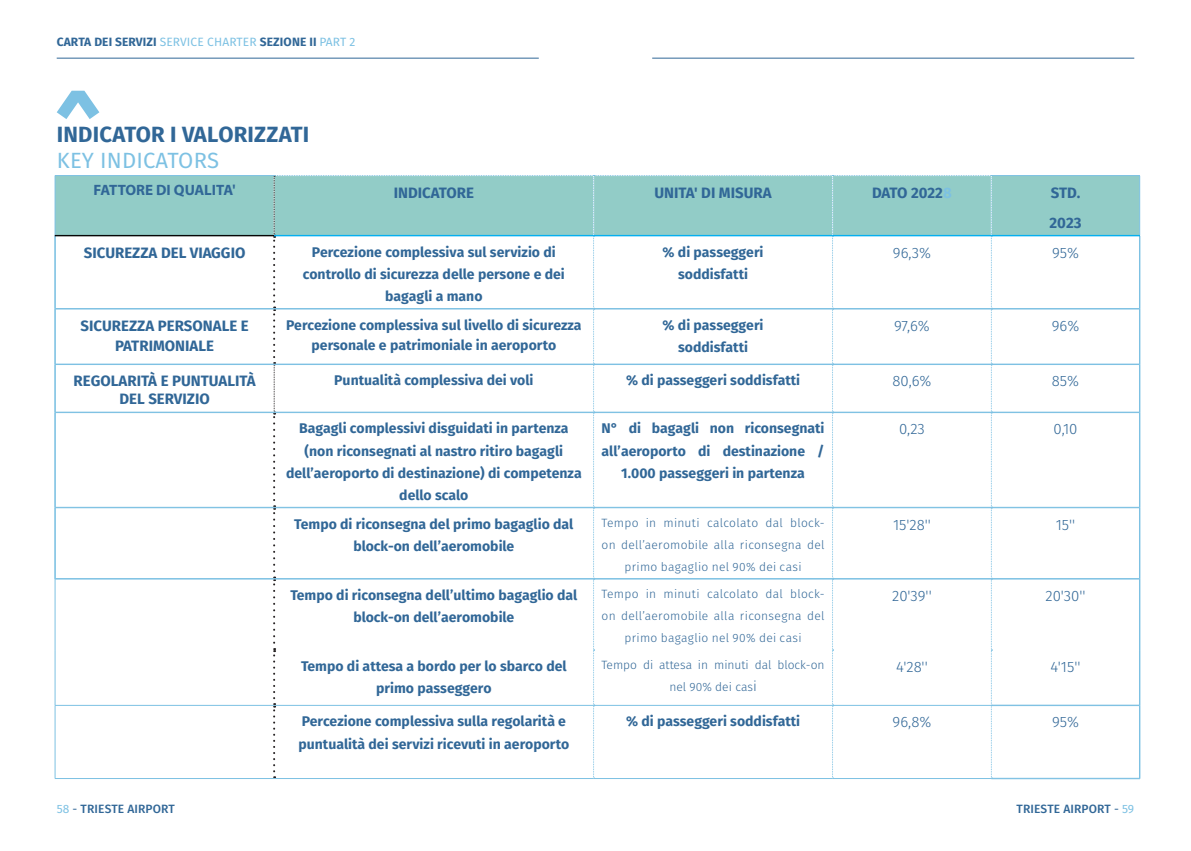
<style>
.page{position:relative;width:1191px;height:851px;background:#fff}
.page>*{position:absolute;margin:0;border:0;box-sizing:border-box;transform-origin:0 0}
.t1{font:700 22px "Fira Sans";letter-spacing:.01em;color:#316797}
.t2{font:22px "Fira Sans";letter-spacing:.01em;color:#7dc1e3}
.t3{font:700 15px/20px "Fira Sans";color:#316797;text-align:center}
.t4{font:300 15px "Fira Sans";color:#316797}
.t5{font:700 15px "Myriad Pro";color:#316797}
.t6{font:700 14px/22px "Fira Sans";color:#316797;text-align:center}
.t7{font:300 12px/22px "Fira Sans";letter-spacing:.02em;color:#316797;text-align:center}
.t8{font:300 12px/22px "Fira Sans";color:#316797;text-align:center}
.t9{font:700 12px "Fira Sans";letter-spacing:.01em;color:#316797}
.t10{font:500 12px "Fira Sans";letter-spacing:.01em;color:#316797}
.s1{font-weight:400;color:#7dc1e3}
.s2{color:#7dc1e3}
.s3{font-size:14px}
.s4{font-weight:400}
</style>
<div class="page">
<hr style="left:652px;top:58px;width:482px;height:1px;background:#316797">
<hr style="left:57px;top:58px;width:482px;height:1px;background:#316797">
<svg style="left:57px;top:91px;width:42px;height:28px"></svg>
<div style="left:56px;top:176px;width:1083px;height:59px;background:#92ccc7"></div>
<hr style="left:55px;top:308px;width:219px;height:1px;background:#7dc1e3">
<hr style="left:991px;top:308px;width:148px;height:1px;background:#7dc1e3">
<hr style="left:55px;top:507px;width:219px;height:1px;background:#7dc1e3">
<hr style="left:991px;top:507px;width:148px;height:1px;background:#7dc1e3">
<hr style="left:55px;top:578px;width:219px;height:1px;background:#7dc1e3">
<hr style="left:991px;top:578px;width:148px;height:1px;background:#7dc1e3">
<hr style="left:991px;top:704px;width:148px;height:1px;background:#7dc1e3">
<hr style="left:991px;top:705px;width:148px;height:1px;background:#7dc1e3">
<hr style="left:991px;top:777px;width:148px;height:1px;background:#7dc1e3">
<hr style="left:991px;top:778px;width:149px;height:1px;background:#7dc1e3">
<hr style="left:55px;top:705px;width:219px;height:1px;background:#7dc1e3">
<hr style="left:55px;top:778px;width:219px;height:1px;background:#7dc1e3">
<hr style="left:274px;top:778px;width:319px;height:1px;background:#7dc1e3">
<hr style="left:593px;top:778px;width:239px;height:1px;background:#7dc1e3">
<hr style="left:832px;top:778px;width:159px;height:1px;background:#7dc1e3">
<hr style="left:55px;top:236px;width:1px;height:72px;background:#7dc1e3">
<hr style="left:55px;top:309px;width:1px;height:55px;background:#7dc1e3">
<hr style="left:55px;top:412px;width:1px;height:95px;background:#7dc1e3">
<hr style="left:55px;top:579px;width:1px;height:71px;background:#7dc1e3">
<hr style="left:55px;top:507px;width:1px;height:71px;background:#7dc1e3">
<hr style="left:55px;top:650px;width:1px;height:55px;background:#7dc1e3">
<hr style="left:55px;top:705px;width:1px;height:73px;background:#7dc1e3">
<hr style="left:1139px;top:236px;width:1px;height:73px;background:#7dc1e3">
<hr style="left:1139px;top:309px;width:1px;height:55px;background:#7dc1e3">
<hr style="left:1139px;top:412px;width:1px;height:95px;background:#7dc1e3">
<hr style="left:1139px;top:507px;width:1px;height:71px;background:#7dc1e3">
<hr style="left:1139px;top:578px;width:1px;height:72px;background:#7dc1e3">
<hr style="left:1139px;top:650px;width:1px;height:55px;background:#7dc1e3">
<hr style="left:1139px;top:705px;width:1px;height:73px;background:#7dc1e3">
<hr style="left:55px;top:364px;width:219px;height:1px;background:#7dc1e3">
<hr style="left:55px;top:364px;width:1px;height:48px;background:#7dc1e3">
<hr style="left:991px;top:364px;width:148px;height:1px;background:#7dc1e3">
<hr style="left:1139px;top:364px;width:1px;height:48px;background:#7dc1e3">
<hr style="left:55px;top:412px;width:219px;height:1px;background:#7dc1e3">
<hr style="left:991px;top:412px;width:148px;height:1px;background:#7dc1e3">
<hr style="left:55px;top:175px;width:219px;height:1px;background:#7dc1e3">
<hr style="left:55px;top:176px;width:1px;height:59px;background:#7dc1e3">
<hr style="left:991px;top:175px;width:149px;height:1px;background:#7dc1e3">
<hr style="left:1139px;top:176px;width:1px;height:59px;background:#7dc1e3">
<svg style="left:273px;top:175px;width:719px;height:603px"></svg>
<hr style="left:55px;top:235px;width:219px;height:1px;background:#000">
<hr style="left:274px;top:235px;width:319px;height:1px;background:#00aeef">
<hr style="left:593px;top:235px;width:239px;height:1px;background:#00aeef">
<hr style="left:832px;top:235px;width:159px;height:1px;background:#00aeef">
<hr style="left:991px;top:235px;width:149px;height:1px;background:#00aeef">
<p class="t9" style="left:57px;top:32px;width:300px">CARTA DEI SERVIZI <span class="s1">SERVICE CHARTER</span> SEZIONE II <span class="s1">PART 2</span></p>
<p class="t1" style="left:57px;top:115px;width:254px">INDICATOR I VALORIZZATI</p>
<p class="t2" style="left:57px;top:144px;width:164px">KEY INDICATORS</p>
<p class="t5" style="left:94px;top:180px;width:143px">FATTORE DI QUALITA'</p>
<p class="t3" style="left:394px;top:181px;width:82px">INDICATORE</p>
<p class="t3" style="left:654px;top:181px;width:119px">UNITA' DI MISURA</p>
<p class="t3" style="left:872px;top:181px;width:81px">DATO 2022<span class="s2">8</span></p>
<p class="t3" style="left:1050px;top:181px;width:31px">STD.</p>
<p class="t3" style="left:1049px;top:211px;width:34px">2023</p>
<p class="t3" style="left:84px;top:241px;width:163px">SICUREZZA DEL VIAGGIO</p>
<p class="t6" style="left:303px;top:240px;width:263px">Percezione complessiva sul servizio di controllo di sicurezza delle persone e dei bagagli a mano</p>
<p class="t6" style="left:662px;top:240px;width:102px">% di passeggeri</p>
<p class="t4" style="left:893px;top:242px;width:39px">96,3%</p>
<p class="t4" style="left:1052px;top:242px;width:28px">95%</p>
<p class="t6" style="left:678px;top:262px;width:71px">soddisfatti</p>
<p class="t3" style="left:80px;top:314px;width:170px">SICUREZZA PERSONALE E<br>PATRIMONIALE</p>
<p class="t6" style="left:286px;top:314px;width:297px;line-height:20px">Percezione complessiva sul livello di sicurezza personale e patrimoniale in aeroporto</p>
<p class="t6" style="left:662px;top:313px;width:102px">% di passeggeri</p>
<p class="t6" style="left:678px;top:335px;width:71px">soddisfatti</p>
<p class="t4" style="left:894px;top:315px;width:37px">97,6%</p>
<p class="t4" style="left:1051px;top:315px;width:29px">96%</p>
<p class="t3" style="left:74px;top:371px;width:183px;line-height:18px">REGOLARITÀ E PUNTUALITÀ<br>DEL SERVIZIO</p>
<p class="t6" style="left:334px;top:368px;width:201px">Puntualità complessiva dei voli</p>
<p class="t6" style="left:626px;top:368px;width:176px">% di passeggeri soddisfatti</p>
<p class="t4" style="left:892px;top:370px;width:41px">80,6%</p>
<p class="t4" style="left:1051px;top:370px;width:29px">85%</p>
<p class="t6" style="left:286px;top:416px;width:297px">Bagagli complessivi disguidati in partenza (non riconsegnati al nastro ritiro bagagli dell’aeroporto di destinazione) di competenza dello scalo</p>
<p class="t6" style="left:601px;top:416px;width:224px">N° di bagagli non riconsegnati all’aeroporto di destinazione /<br>1.000 passeggeri in partenza</p>
<p class="t4" style="left:899px;top:418px;width:27px">0,23</p>
<p class="t4" style="left:1053px;top:418px;width:25px">0,10</p>
<p class="t6" style="left:294px;top:511px;width:281px">Tempo di riconsegna del primo bagaglio dal block-on dell’aeromobile</p>
<p class="t7" style="left:601px;top:511px;width:224px">Tempo in minuti calcolato dal block&shy;on dell’aeromobile alla riconsegna del primo bagaglio nel 90% dei casi</p>
<p class="t4" style="left:893px;top:513px;width:39px">15'28''</p>
<p class="t4" style="left:1055px;top:513px;width:21px">15''</p>
<p class="t6" style="left:290px;top:583px;width:288px">Tempo di riconsegna dell’ultimo bagaglio dal block-on dell’aeromobile</p>
<p class="t7" style="left:601px;top:582px;width:224px">Tempo in minuti calcolato dal block&shy;on dell’aeromobile alla riconsegna del primo bagaglio nel 90% dei casi</p>
<p class="t4" style="left:892px;top:585px;width:41px">20'39''</p>
<p class="t4" style="left:1045px;top:585px;width:41px">20'30''</p>
<p class="t6" style="left:301px;top:654px;width:267px">Tempo di attesa a bordo per lo sbarco del primo passeggero</p>
<p class="t8" style="left:601px;top:654px;width:224px">Tempo di attesa in minuti dal block-on nel 90% dei cas<span class="s3">i</span></p>
<p class="t4" style="left:896px;top:656px;width:33px">4'28''</p>
<p class="t4" style="left:1050px;top:656px;width:32px">4'15''</p>
<p class="t6" style="left:298px;top:709px;width:272px;text-align:left">Percezione complessiva sulla regolarità e puntualità dei servizi ricevuti in aeroporto</p>
<p class="t6" style="left:626px;top:709px;width:176px">% di passeggeri soddisfatti</p>
<p class="t4" style="left:892px;top:711px;width:40px">96,8%</p>
<p class="t4" style="left:1052px;top:711px;width:28px">95%</p>
<p class="t10" style="left:57px;top:798px;width:120px"><span class="s1">58</span> <span class="s4">-</span> TRIESTE AIRPORT</p>
<p class="t10" style="left:1016px;top:798px;width:119px">TRIESTE AIRPORT <span class="s4">-</span> <span class="s1">59</span></p>
</div>
